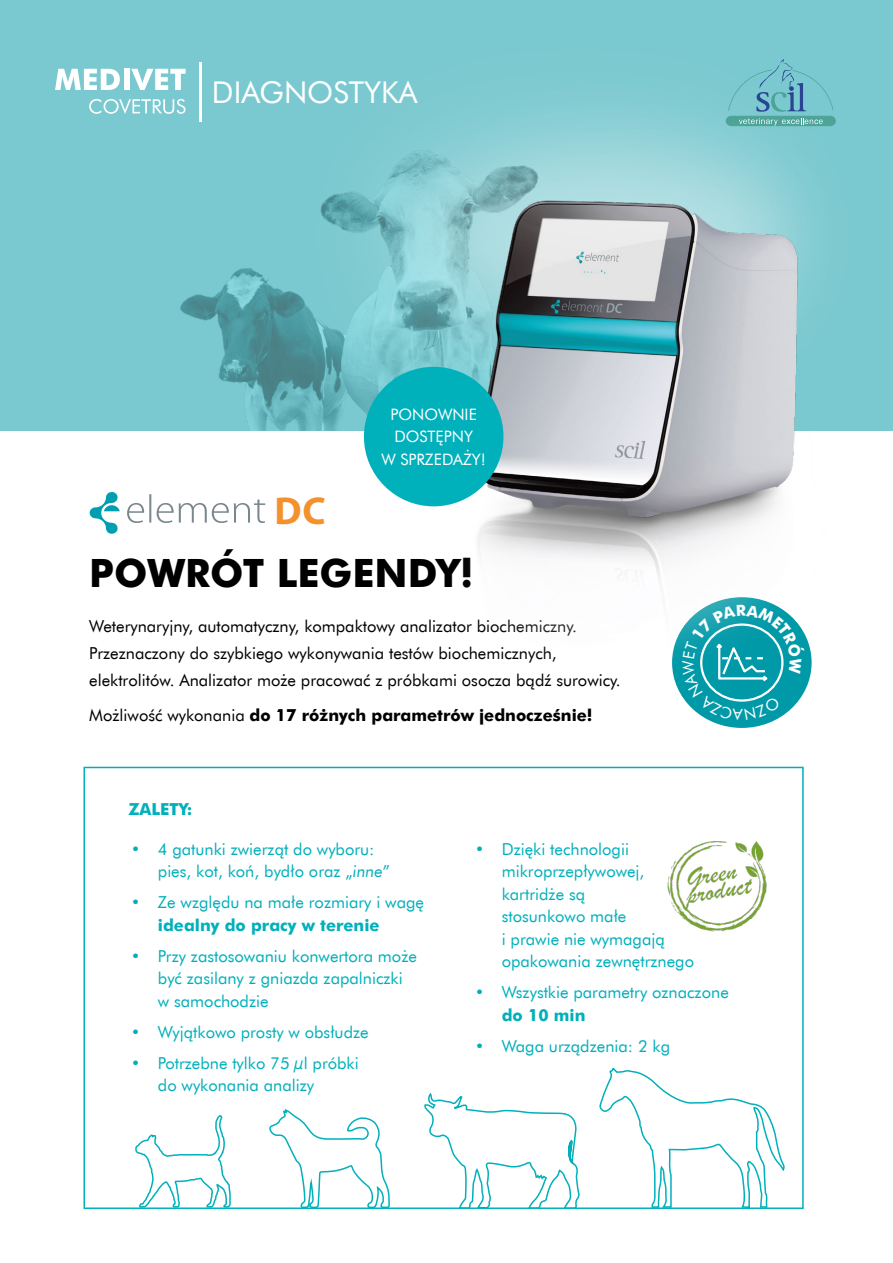
<style>
.page{position:relative;width:893px;height:1263px;background:#fff}
.page>*{position:absolute;margin:0;border:0;box-sizing:border-box;transform-origin:0 0}
.t1{font:700 39px "Futura EU";color:#000}
.t2{font:700 39px "Myriad Pro";color:#f3912d}
.t3{font:30px "Futura EU";color:#fff}
.t4{font:16.5px/22.5px "Futura EU";color:#00b0bb}
.t5{font:16.5px/27px "Futura EU";color:#000}
.t6{font:700 16.5px "Futura EU";color:#000}
.t7{font:700 16.5px "Futura EU";color:#00b0bb}
.t8{font:15.75px/22.5px "Futura EU";color:#fff;text-align:center}
.s1{font-weight:400}
.s2{font-style:italic}
</style>
<div class="page">
<div style="left:0;top:0;width:893px;height:430px;background:#7bc9d0"></div>
<svg style="left:55px;top:69px;width:65px;height:18px"></svg>
<div style="left:124px;top:69px;width:5px;height:21px;background:#fff"></div>
<svg style="left:131px;top:69px;width:55px;height:18px"></svg>
<hr style="left:199px;top:63px;width:3px;height:59px;background:#fff">
<svg style="left:726px;top:59px;width:110px;height:67px"></svg>
<svg style="left:89px;top:492px;width:31px;height:42px"></svg>
<svg style="left:127px;top:494px;width:138px;height:29px"></svg>
<img style="left:55px;top:87px;width:630px;height:343px">
<img style="left:283px;top:130px;width:610px;height:566px">
<svg style="left:135px;top:1067px;width:650px;height:142px"></svg>
<img style="left:667px;top:841px;width:100px;height:91px">
<svg style="left:423px;top:1091px;width:160px;height:118px"></svg>
<div style="left:364px;top:367px;width:139px;height:139px;background:#00b0bb;border-radius:50%"></div>
<svg style="left:682px;top:605px;width:123px;height:116px;background:#2caab6"></svg>
<h2 class="t3" style="left:212px;top:74px;width:207px">DIAGNOSTYKA</h2>
<h1 class="t2" style="left:274px;top:485px;width:53px">DC</h1>
<p class="t8" style="left:381px;top:403px;width:106px">PONOWNIE<br>DOSTĘPNY<br>W SPRZEDAŻY!</p>
<h1 class="t1" style="left:89px;top:549px;width:386px">POWRÓT LEGENDY!</h1>
<p class="t5" style="left:89px;top:613px;width:533px">Weterynaryjny, automatyczny, kompaktowy analizator biochemiczny.<br>Przeznaczony do szybkiego wykonywania testów biochemicznych, elektrolitów. Analizator może pracować z próbkami osocza bądź surowicy.</p>
<p class="t6" style="left:89px;top:705px;width:505px"><span class="s1">Możliwość wykonania</span> do 17 różnych parametrów jednocześnie!</p>
<p class="t7" style="left:128px;top:799px;width:66px">ZALETY:</p>
<p class="t4" style="left:158px;top:838px;width:234px;text-indent:-27px">• 4 gatunki zwierząt do wyboru: pies, kot, koń, bydło oraz „<span class="s2">inne</span>”</p>
<p class="t4" style="left:131px;top:892px;width:295px">• Ze względu na małe rozmiary i wagę</p>
<p class="t7" style="left:158px;top:915px;width:223px">idealny do pracy w terenie</p>
<p class="t4" style="left:158px;top:945px;width:261px;text-indent:-27px">• Przy zastosowaniu konwertora może być zasilany z gniazda zapalniczki w samochodzie</p>
<p class="t4" style="left:131px;top:1021px;width:239px">• Wyjątkowo prosty w obsłudze</p>
<p class="t4" style="left:158px;top:1052px;width:202px;text-indent:-27px">• Potrzebne tylko 75 µl próbki do wykonania analizy</p>
<p class="t4" style="left:502px;top:838px;width:194px;text-indent:-27px">• Dzięki technologii mikroprzepływowej, kartridże są<br>stosunkowo małe<br>i prawie nie wymagają opakowania zewnętrznego</p>
<p class="t4" style="left:475px;top:982px;width:256px">• Wszystkie parametry oznaczone</p>
<p class="t7" style="left:502px;top:1005px;width:85px">do 10 min</p>
<p class="t4" style="left:475px;top:1035px;width:197px">• Waga urządzenia: 2 kg</p>
</div>
